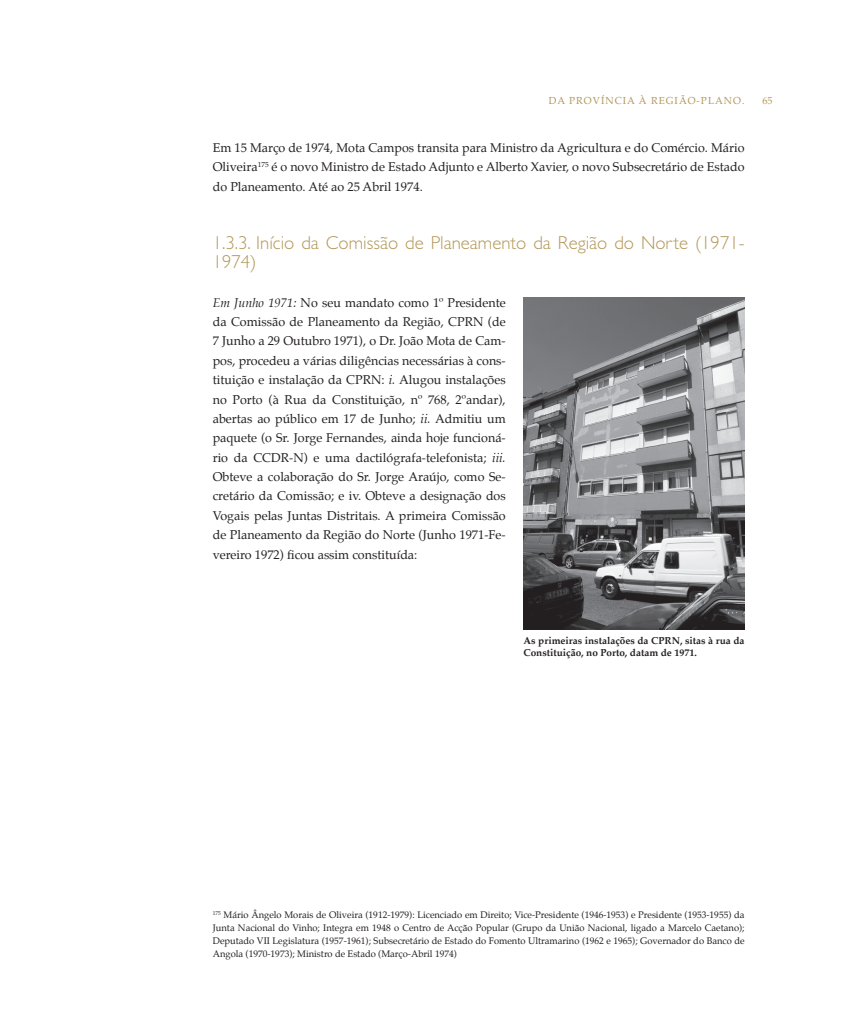
<style>
.page{position:relative;width:851px;height:1028px;background:#fff}
.page>*{position:absolute;margin:0;border:0;box-sizing:border-box;transform-origin:0 0}
.t1{font:300 18.75px/19.1px "Gill Sans";color:#b39759}
.t2{font:12.5px/19.4px "Palatino";color:#231f20;text-align:justify}
.t3{font:700 10px/12px "Palatino";color:#231f20}
.t4{font:10px "Palatino";letter-spacing:.1em;color:#b39759}
.t5{font:9.38px/13.1px "Palatino";color:#231f20;text-align:justify}
.s1{font-style:italic}
</style>
<div class="page">
<img style="left:523px;top:298px;width:221px;height:331px">
<p class="t4" style="left:548px;top:94px;width:197px">DA PROVÍNCIA À REGIÃO-PLANO.</p>
<p class="t4" style="left:762px;top:94px;width:11px">65</p>
<p class="t2" style="left:213px;top:139px;width:533px">Em 15 Março de 1974, Mota Campos transita para Ministro da Agricultura e do Comércio. Mário Oliveira<sup>175</sup> é o novo Ministro de Estado Adjunto e Alberto Xavier, o novo Subsecretário de Estado do Planeamento. Até ao 25 Abril 1974.</p>
<h1 class="t1" style="left:213px;top:233px;width:533px">1.3.3. Início da Comissão de Planeamento da Região do Norte (1971-<br>1974)</h1>
<p class="t2" style="left:213px;top:294px;width:294px"><span class="s1">Em Junho 1971:</span> No seu mandato como 1º Presidente da Comissão de Planeamento da Região, CPRN (de 7 Junho a 29 Outubro 1971), o Dr. João Mota de Cam&shy;pos, procedeu a várias diligências necessárias à cons&shy;tituição e instalação da CPRN: <span class="s1">i.</span> Alugou instalações no Porto (à Rua da Constituição, nº 768, 2ºandar), abertas ao público em 17 de Junho; <span class="s1">ii.</span> Admitiu um paquete (o Sr. Jorge Fernandes, ainda hoje funcioná&shy;rio da CCDR-N) e uma dactilógrafa-telefonista; <span class="s1">iii.<br></span>Obteve a colaboração do Sr. Jorge Araújo, como Se&shy;cretário da Comissão; e iv. Obteve a designação dos Vogais pelas Juntas Distritais. A primeira Comissão de Planeamento da Região do Norte (Junho 1971-Fe&shy;vereiro 1972) ficou assim constituída:</p>
<p class="t3" style="left:523px;top:635px;width:222px">As primeiras instalações da CPRN, sitas à rua da<br>Constituição, no Porto, datam de 1971.</p>
<p class="t5" style="left:213px;top:908px;width:533px"><sup>175</sup> Mário Ângelo Morais de Oliveira (1912-1979): Licenciado em Direito; Vice-Presidente (1946-1953) e Presidente (1953-1955) da Junta Nacional do Vinho; Integra em 1948 o Centro de Acção Popular (Grupo da União Nacional, ligado a Marcelo Caetano); Deputado VII Legislatura (1957-1961); Subsecretário de Estado do Fomento Ultramarino (1962 e 1965); Governador do Banco de Angola (1970-1973); Ministro de Estado (Março-Abril 1974)</p>
</div>
